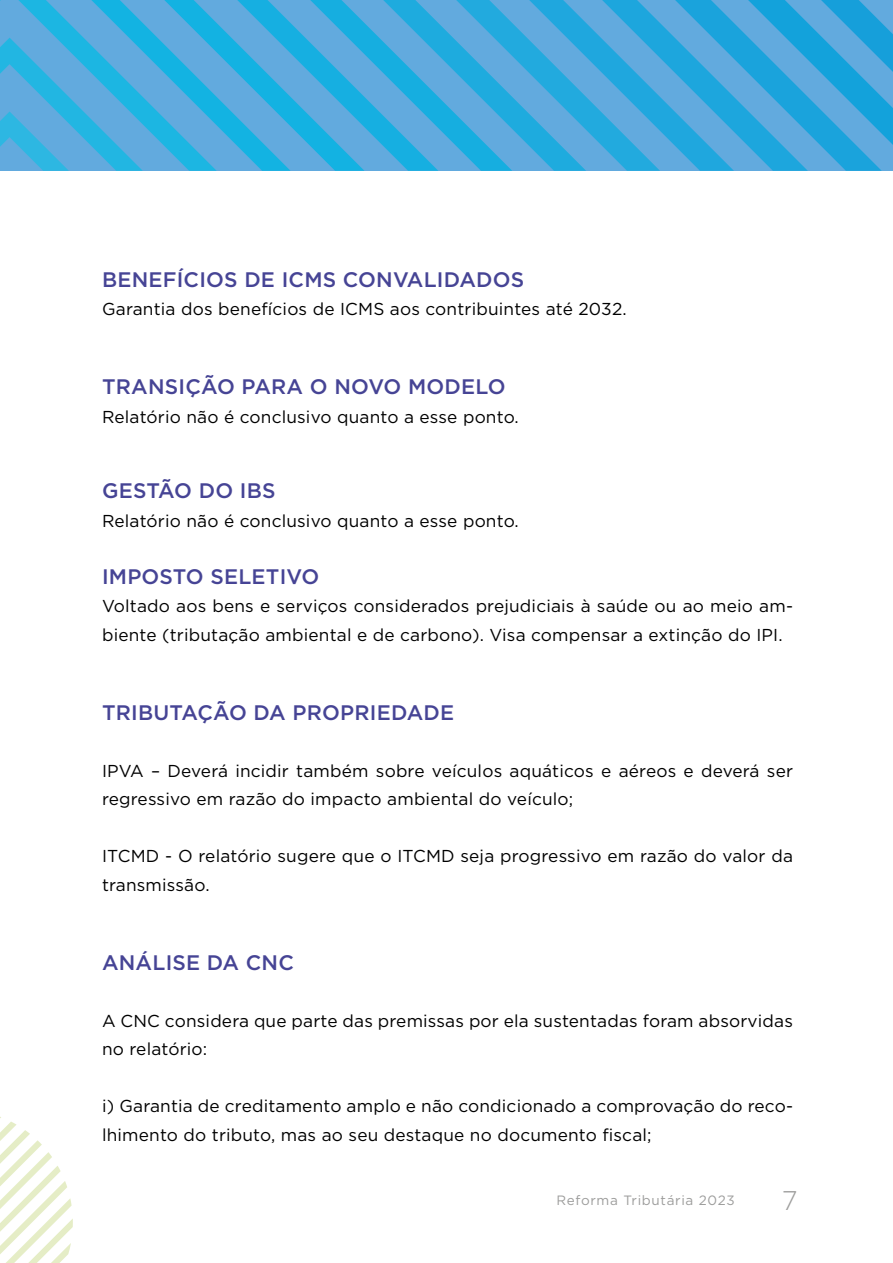
<style>
.page{position:relative;width:893px;height:1263px;background:#fff}
.page>*{position:absolute;margin:0;border:0;box-sizing:border-box;transform-origin:0 0}
.t1{font:300 27px "Gotham";color:#9d9d9c}
.t2{font:500 21px "Gotham";letter-spacing:.01em;color:#464495}
.t3{font:17.25px/28.5px "Gotham";letter-spacing:.01em;color:#000}
.t4{font:13.5px "Gotham";letter-spacing:.05em;color:#9d9d9c}
</style>
<div class="page">
<svg style="left:0;top:1117px;width:73px;height:146px"></svg>
<svg style="left:0;top:0;width:893px;height:171px;background:#43aade"></svg>
<p class="t2" style="left:102px;top:266px;width:424px">BENEFÍCIOS DE ICMS CONVALIDADOS</p>
<p class="t3" style="left:102px;top:295px;width:526px">Garantia dos benefícios de ICMS aos contribuintes até 2032.</p>
<p class="t2" style="left:102px;top:373px;width:405px">TRANSIÇÃO PARA O NOVO MODELO</p>
<p class="t3" style="left:102px;top:402px;width:418px">Relatório não é conclusivo quanto a esse ponto.</p>
<p class="t2" style="left:102px;top:477px;width:175px">GESTÃO DO IBS</p>
<p class="t3" style="left:102px;top:506px;width:418px">Relatório não é conclusivo quanto a esse ponto.</p>
<p class="t2" style="left:102px;top:563px;width:219px">IMPOSTO SELETIVO</p>
<p class="t3" style="left:102px;top:592px;width:692px">Voltado aos bens e serviços considerados prejudiciais à saúde ou ao meio am&shy;biente (tributação ambiental e de carbono). Visa compensar a extinção do IPI.</p>
<p class="t2" style="left:102px;top:699px;width:354px">TRIBUTAÇÃO DA PROPRIEDADE</p>
<p class="t3" style="left:102px;top:756px;width:692px">IPVA – Deverá incidir também sobre veículos aquáticos e aéreos e deverá ser regressivo em razão do impacto ambiental do veículo;</p>
<p class="t3" style="left:102px;top:841px;width:692px">ITCMD - O relatório sugere que o ITCMD seja progressivo em razão do valor da transmissão.</p>
<p class="t2" style="left:102px;top:948px;width:193px">ANÁLISE DA CNC</p>
<p class="t3" style="left:102px;top:1006px;width:692px">A CNC considera que parte das premissas por ela sustentadas foram absorvidas no relatório:</p>
<p class="t3" style="left:102px;top:1091px;width:692px">i) Garantia de creditamento amplo e não condicionado a comprovação do reco&shy;lhimento do tributo, mas ao seu destaque no documento fiscal;</p>
<p class="t4" style="left:557px;top:1191px;width:180px">Reforma Tributária 2023</p>
<h1 class="t1" style="left:782px;top:1183px;width:17px">7</h1>
</div>
